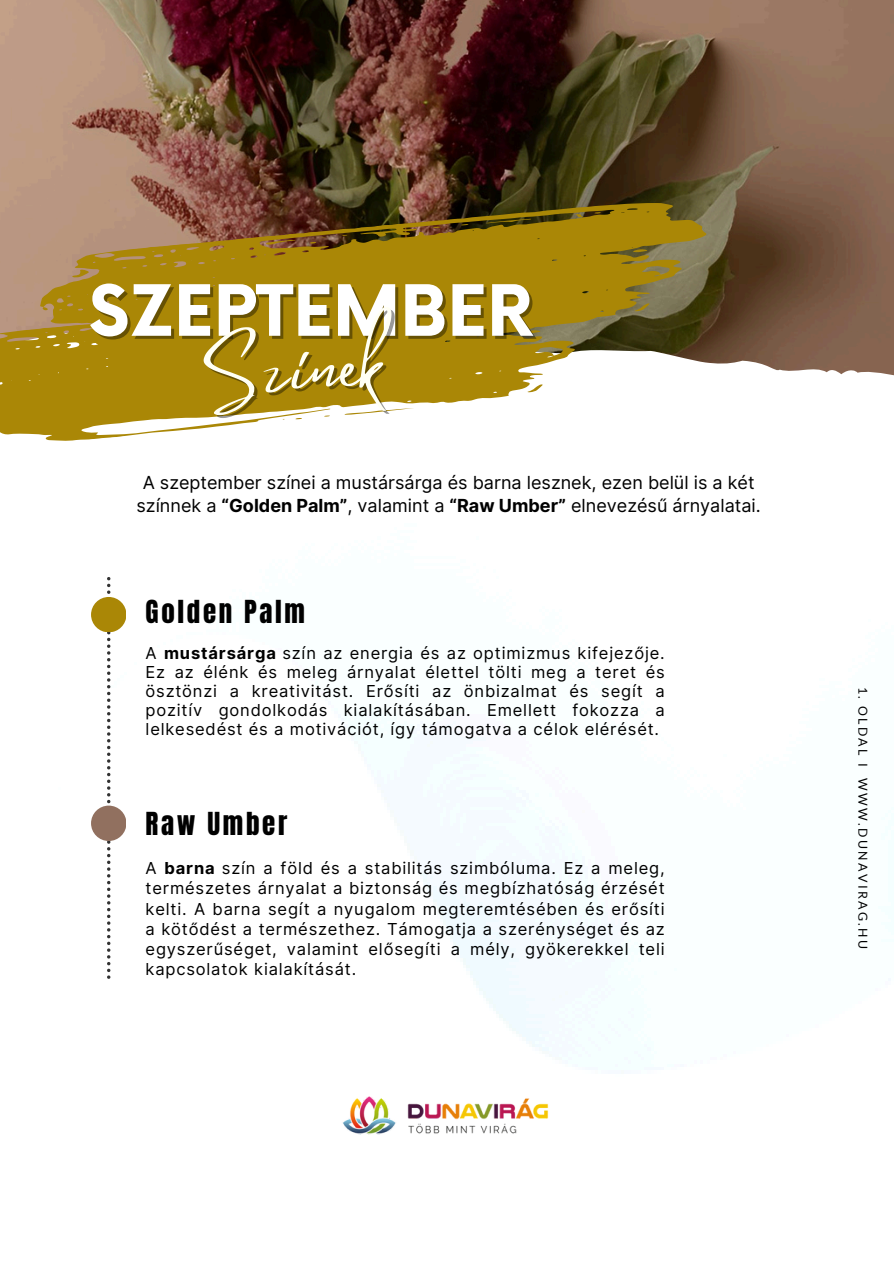
<style>
.page{position:relative;width:894px;height:1264px;background:#fff}
.page>*{position:absolute;margin:0;border:0;box-sizing:border-box;transform-origin:0 0}
.t1{font:69.3px "Mistrully";color:#fffff4}
.t2{font:700 68.7px "Now";color:#fff}
.t3{font:27px "Anton";letter-spacing:.1em;color:#000}
.t4{font:18px/22.5px "Inter";color:#000;text-align:center}
.t5{font:16.5px/20.2px "Inter";letter-spacing:.05em;color:#000;text-align:justify}
.t6{font:12.45px "Lato";letter-spacing:.19em;color:#000}
.s1{font-weight:700}
</style>
<div class="page">
<img style="left:91px;top:601px;width:458px;height:450px">
<div style="left:91px;top:597px;width:35px;height:35px;background:#aa8706;border-radius:50%"></div>
<div style="left:91px;top:805px;width:35px;height:35px;background:#91705f;border-radius:50%"></div>
<svg style="left:97px;top:577px;width:24px;height:401px"></svg>
<img style="left:0;top:0;width:893px;height:375px">
<svg style="left:35px;top:195px;width:679px;height:177px;background:#8c702c"></svg>
<svg style="left:71px;top:269px;width:18px;height:7px"></svg>
<svg style="left:633px;top:303px;width:17px;height:8px"></svg>
<svg style="left:632px;top:248px;width:15px;height:5px"></svg>
<svg style="left:265px;top:239px;width:31px;height:6px"></svg>
<svg style="left:485px;top:218px;width:46px;height:6px"></svg>
<svg style="left:575px;top:214px;width:8px;height:4px"></svg>
<svg style="left:433px;top:226px;width:7px;height:2px"></svg>
<svg style="left:594px;top:212px;width:7px;height:2px"></svg>
<svg style="left:309px;top:237px;width:17px;height:7px"></svg>
<svg style="left:0;top:276px;width:607px;height:165px;fill:#aa8706"></svg>
<svg style="left:344px;top:407px;width:70px;height:8px"></svg>
<svg style="left:526px;top:384px;width:17px;height:8px"></svg>
<svg style="left:451px;top:326px;width:89px;height:8px"></svg>
<svg style="left:295px;top:417px;width:7px;height:2px"></svg>
<svg style="left:324px;top:415px;width:6px;height:2px"></svg>
<svg style="left:159px;top:320px;width:30px;height:6px"></svg>
<svg style="left:379px;top:299px;width:45px;height:6px"></svg>
<svg style="left:468px;top:295px;width:9px;height:4px"></svg>
<svg style="left:326px;top:307px;width:8px;height:2px"></svg>
<svg style="left:487px;top:293px;width:7px;height:2px"></svg>
<svg style="left:203px;top:318px;width:16px;height:7px"></svg>
<img style="left:342px;top:1096px;width:207px;height:39px">
<p class="t2" style="left:89px;top:274px;width:445px">SZEPTEMBER</p>
<h2 class="t1" style="left:205px;top:316px;width:176px;rotate:-3deg">Színek</h2>
<h4 class="t4" style="left:136px;top:471px;width:625px">A szeptember színei a mustársárga és barna lesznek, ezen belül is a két színnek a <span class="s1">“Golden Palm”</span>, valamint a <span class="s1">“Raw Umber”</span> elnevezésű árnyalatai.</h4>
<p class="t3" style="left:145px;top:592px;width:161px">Golden Palm</p>
<p class="t5" style="left:145px;top:643px;width:520px;line-height:19.2px">A <span class="s1">mustársárga</span> szín az energia és az optimizmus kifejezője.<br>Ez az élénk és meleg árnyalat élettel tölti meg a teret és ösztönzi a kreativitást. Erősíti az önbizalmat és segít a pozitív gondolkodás kialakításában. Emellett fokozza a lelkesedést és a motivációt, így támogatva a célok elérését.</p>
<h4 class="t3" style="left:145px;top:804px;width:143px">Raw Umber</h4>
<h3 class="t5" style="left:145px;top:858px;width:520px">A <span class="s1">barna</span> szín a föld és a stabilitás szimbóluma. Ez a meleg, természetes árnyalat a biztonság és megbízhatóság érzését kelti. A barna segít a nyugalom megteremtésében és erősíti a kötődést a természethez. Támogatja a szerénységet és az egyszerűséget, valamint elősegíti a mély, gyökerekkel teli kapcsolatok kialakítását.</h3>
<h1 class="t6" style="left:870px;top:686px;width:264px;rotate:90deg">1. OLDAL I WWW.DUNAVIRAG.HU</h1>
</div>
